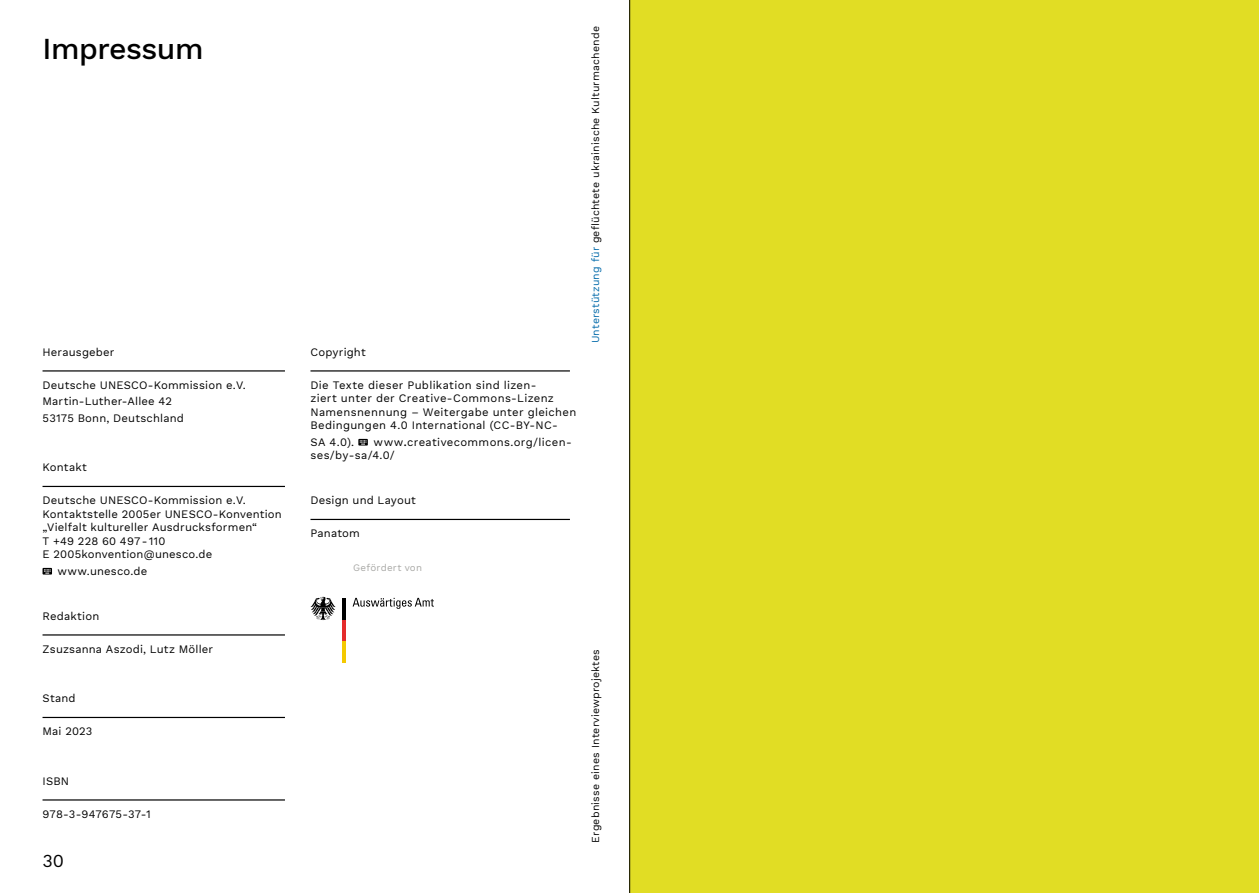
<style>
.page{position:relative;width:1259px;height:893px;background:#fff}
.page>*{position:absolute;margin:0;border:0;box-sizing:border-box;transform-origin:0 0}
.t1{font:500 30px "Work Sans DUK";letter-spacing:-.015em;color:#000}
.t2{font:18px "Work Sans DUK";color:#000}
.t3{font:11.25px/13.5px "Work Sans DUK";letter-spacing:.02em;color:#000}
.t4{font:10.5px "Work Sans DUK";letter-spacing:.02em;color:#000}
.t5{font:9.75px "Work Sans DUK";letter-spacing:.02em;color:#a8a8a5}
.s1{font-size:13.5px}
.s2{color:#0069a9}
</style>
<div class="page">
<div style="left:629px;top:0;width:630px;height:893px;background:#e1dd24"></div>
<hr style="left:310px;top:370px;width:260px;height:2px;background:#000">
<hr style="left:310px;top:519px;width:260px;height:1px;background:#000">
<svg style="left:358px;top:439px;width:10px;height:7px"></svg>
<hr style="left:43px;top:370px;width:242px;height:2px;background:#000">
<hr style="left:43px;top:486px;width:242px;height:1px;background:#000">
<hr style="left:43px;top:634px;width:242px;height:2px;background:#000">
<hr style="left:43px;top:717px;width:242px;height:1px;background:#000">
<hr style="left:43px;top:799px;width:242px;height:2px;background:#000">
<svg style="left:43px;top:568px;width:9px;height:7px"></svg>
<svg style="left:352px;top:598px;width:82px;height:11px"></svg>
<hr style="left:342px;top:641px;width:4px;height:21px;background:#f4c900">
<hr style="left:342px;top:619px;width:4px;height:22px;background:#e42b2b">
<hr style="left:342px;top:598px;width:4px;height:21px;background:#000">
<svg style="left:310px;top:597px;width:25px;height:23px"></svg>
<hr style="left:629px;top:0;width:1px;height:893px;background:#000">
<h1 class="t1" style="left:43px;top:31px;width:162px">Impressum</h1>
<p class="t3" style="left:43px;top:345px;width:73px">Herausgeber</p>
<p class="t3" style="left:43px;top:377px;width:205px;line-height:16.5px">Deutsche UNESCO-Kommission e.V.<br>Martin-Luther-Allee 42<br>53175 Bonn, Deutschland</p>
<p class="t3" style="left:43px;top:461px;width:46px">Kontakt</p>
<p class="t3" style="left:43px;top:494px;width:241px">Deutsche UNESCO-Kommission e.V.<br>Kontaktstelle 2005er UNESCO-Konvention „Vielfalt kultureller Ausdrucksformen“<br>T +49 228 60 497-110<br>E 2005konvention@unesco.de</p>
<p class="t3" style="left:57px;top:564px;width:91px">www.unesco.de</p>
<p class="t3" style="left:43px;top:609px;width:58px">Redaktion</p>
<p class="t3" style="left:43px;top:642px;width:172px">Zsuzsanna Aszodi, Lutz Möller</p>
<p class="t3" style="left:43px;top:692px;width:35px">Stand</p>
<p class="t3" style="left:43px;top:725px;width:51px">Mai 2023</p>
<p class="t3" style="left:43px;top:774px;width:28px">ISBN</p>
<p class="t3" style="left:43px;top:807px;width:110px">978-3-947675-37-1</p>
<h2 class="t2" style="left:43px;top:850px;width:23px">30</h2>
<p class="t3" style="left:310px;top:345px;width:57px">Copyright</p>
<p class="t3" style="left:310px;top:378px;width:267px">Die Texte dieser Publikation sind lizen-<br>ziert unter der Creative-Commons-Lizenz Namensnennung – Weitergabe unter gleichen Bedingungen 4.0 International (CC-BY-NC-</p>
<p class="t3" style="left:310px;top:435px;width:45px">SA 4.0).</p>
<p class="t3" style="left:310px;top:435px;width:263px;text-indent:63px">www<span class="s1">.</span>creativecommons.org/licen&shy;ses/by-sa/4.0/</p>
<p class="t3" style="left:310px;top:494px;width:107px">Design und Layout</p>
<p class="t3" style="left:310px;top:527px;width:51px">Panatom</p>
<p class="t5" style="left:353px;top:561px;width:70px">Gefördert von</p>
<p class="t4" style="left:589px;top:343px;width:319px;rotate:-90deg"><span class="s2">Unterstützung für</span> geflüchtete ukrainische Kulturmachende</p>
<p class="t4" style="left:589px;top:843px;width:195px;rotate:-90deg">Ergebnisse eines Interviewprojektes</p>
</div>
